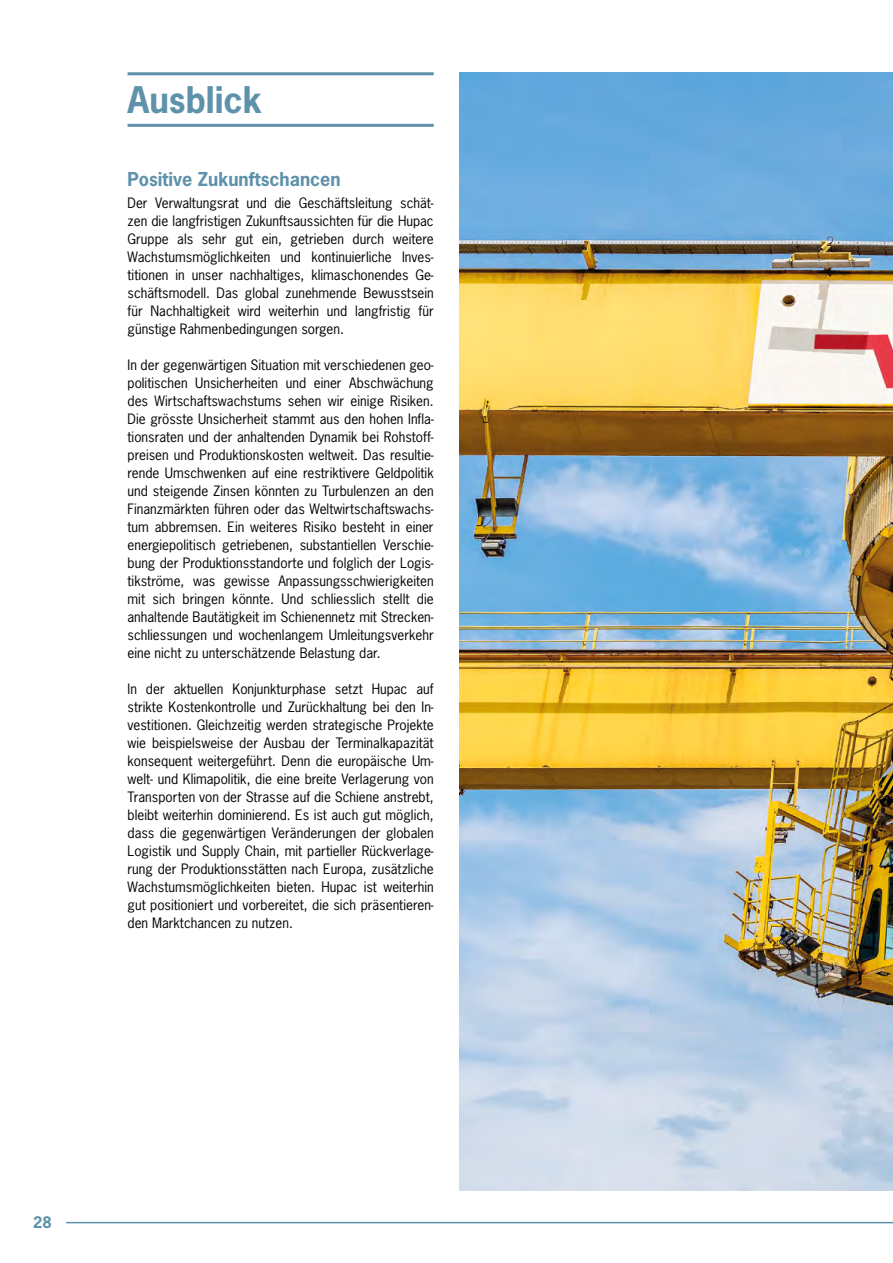
<style>
.page{position:relative;width:893px;height:1263px;background:#fff}
.page>*{position:absolute;margin:0;border:0;box-sizing:border-box;transform-origin:0 0}
.t1{font:700 34.5px "News Gothic Std";color:#5d92aa}
.t2{font:700 18px "News Gothic Std";color:#5d92aa}
.t3{font:700 15px "News Gothic Std";color:#5d92aa}
.t4{font:13.5px/18px "News Gothic Std";color:#000;text-align:justify}
</style>
<div class="page">
<hr style="left:67px;top:1222px;width:826px;height:1px;background:#5d92aa">
<hr style="left:128px;top:124px;width:306px;height:3px;background:#5d92aa">
<hr style="left:128px;top:72px;width:306px;height:3px;background:#5d92aa">
<img style="left:459px;top:72px;width:434px;height:1119px">
<h1 class="t1" style="left:128px;top:77px;width:136px">Ausblick</h1>
<h2 class="t2" style="left:128px;top:167px;width:215px">Positive Zukunftschancen</h2>
<p class="t4" style="left:128px;top:194px;width:308px">Der Verwaltungsrat und die Geschäftsleitung schät&shy;zen die langfristigen Zukunftsaussichten für die Hupac Gruppe als sehr gut ein, getrieben durch weitere Wachstumsmöglichkeiten und kontinuierliche Inves&shy;titionen in unser nachhaltiges, klimaschonendes Ge&shy;schäftsmodell. Das global zunehmende Bewusstsein für Nachhaltigkeit wird weiterhin und langfristig für günstige Rahmenbedingungen sorgen.</p>
<p class="t4" style="left:128px;top:356px;width:308px">In der gegenwärtigen Situation mit verschiedenen geo&shy;politischen Unsicherheiten und einer Abschwächung des Wirtschaftswachstums sehen wir einige Risiken.<br>Die grösste Unsicherheit stammt aus den hohen Infla&shy;tionsraten und der anhaltenden Dynamik bei Rohstoff&shy;preisen und Produktionskosten weltweit. Das resultie&shy;rende Umschwenken auf eine restriktivere Geldpolitik und steigende Zinsen könnten zu Turbulenzen an den Finanzmärkten führen oder das Weltwirtschaftswachs&shy;tum abbremsen. Ein weiteres Risiko besteht in einer energiepolitisch getriebenen, substantiellen Verschie&shy;bung der Produktionsstandorte und folglich der Logis&shy;tikströme, was gewisse Anpassungsschwierigkeiten mit sich bringen könnte. Und schliesslich stellt die anhaltende Bautätigkeit im Schienennetz mit Strecken&shy;schliessungen und wochenlangem Umleitungsverkehr eine nicht zu unterschätzende Belastung dar.</p>
<p class="t4" style="left:128px;top:680px;width:308px">In der aktuellen Konjunkturphase setzt Hupac auf strikte Kostenkontrolle und Zurückhaltung bei den In&shy;vestitionen. Gleichzeitig werden strategische Projekte wie beispielsweise der Ausbau der Terminalkapazität konsequent weitergeführt. Denn die europäische Um&shy;welt- und Klimapolitik, die eine breite Verlagerung von Transporten von der Strasse auf die Schiene anstrebt, bleibt weiterhin dominierend. Es ist auch gut möglich, dass die gegenwärtigen Veränderungen der globalen Logistik und Supply Chain, mit partieller Rückverlage&shy;rung der Produktionsstätten nach Europa, zusätzliche Wachstumsmöglichkeiten bieten. Hupac ist weiterhin gut positioniert und vorbereitet, die sich präsentieren&shy;den Marktchancen zu nutzen.</p>
<p class="t3" style="left:33px;top:1212px;width:20px">28</p>
</div>
